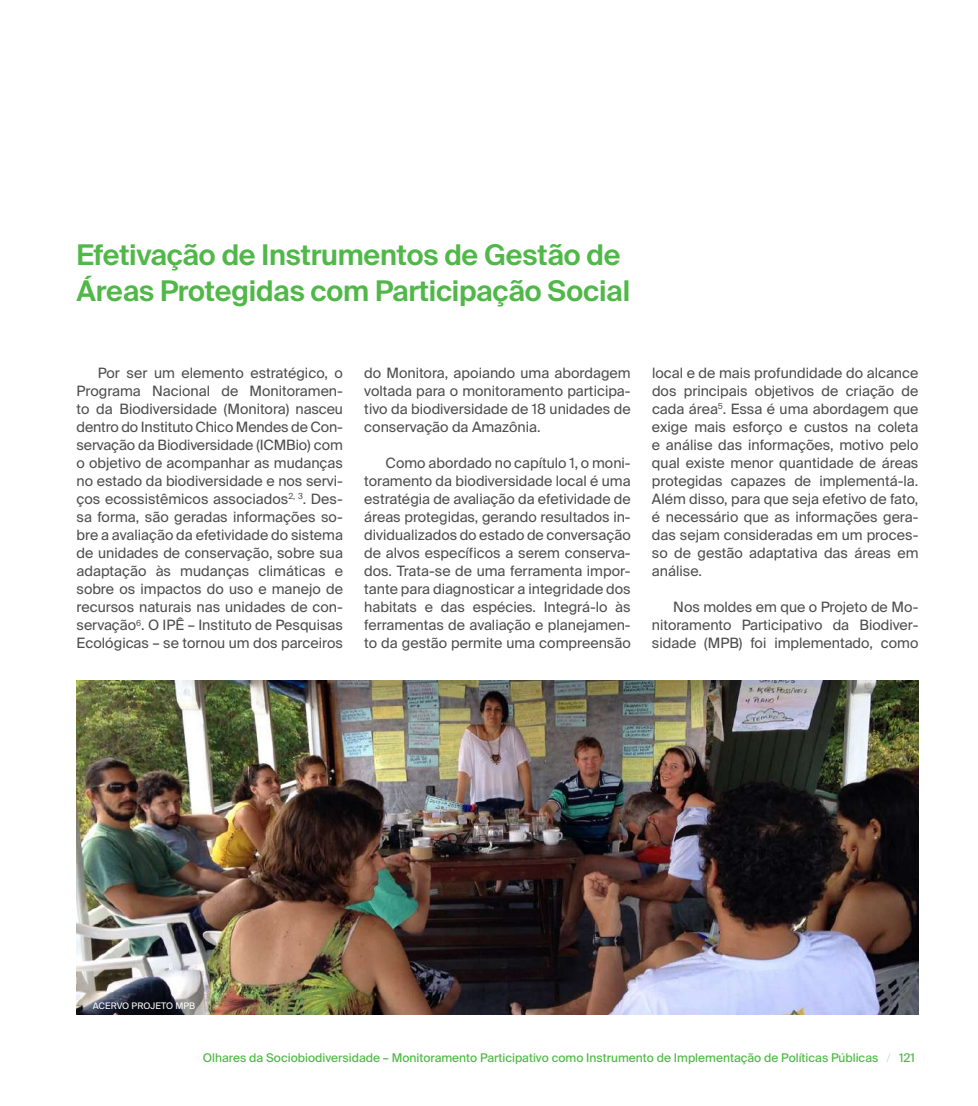
<style>
.page{position:relative;width:978px;height:1106px;background:#fff}
.page>*{position:absolute;margin:0;border:0;box-sizing:border-box;transform-origin:0 0}
.t1{font:600 28.5px/36px "Suisse Intl";letter-spacing:-.01em;color:#50b848}
.t2{font:14.25px/18px "Suisse Intl";color:#4d4d4f;text-align:justify}
.t3{font:12px "Suisse Intl";color:#50b848}
.t4{font:9px "Suisse Intl";letter-spacing:.01em;color:#fff}
.s1{font-weight:200}
</style>
<div class="page">
<img style="left:77px;top:680px;width:841px;height:334px">
<h1 class="t1" style="left:77px;top:237px;width:555px">Efetivação de Instrumentos de Gestão de<br>Áreas Protegidas com Participação Social</h1>
<p class="t2" style="left:77px;top:364px;width:268px;text-indent:21px">Por ser um elemento estratégico, o Programa Nacional de Monitoramen&shy;to da Biodiversidade (Monitora) nasceu dentro do Instituto Chico Mendes de Con&shy;servação da Biodiversidade (ICMBio) com o objetivo de acompanhar as mudanças no estado da biodiversidade e nos servi&shy;ços ecossistêmicos associados<sup>2,</sup> <sup>3</sup>. Des&shy;sa forma, são geradas informações so&shy;bre a avaliação da efetividade do sistema de unidades de conservação, sobre sua adaptação às mudanças climáticas e sobre os impactos do uso e manejo de recursos naturais nas unidades de con&shy;servação<sup>6</sup>. O IPÊ – Instituto de Pesquisas Ecológicas – se tornou um dos parceiros</p>
<p class="t2" style="left:364px;top:364px;width:268px">do Monitora, apoiando uma abordagem voltada para o monitoramento participa&shy;tivo da biodiversidade de 18 unidades de conservação da Amazônia.</p>
<p class="t2" style="left:364px;top:454px;width:268px;text-indent:21px">Como abordado no capítulo 1, o moni&shy;toramento da biodiversidade local é uma estratégia de avaliação da efetividade de áreas protegidas, gerando resultados in&shy;dividualizados do estado de conversação de alvos específicos a serem conserva&shy;dos. Trata-se de uma ferramenta impor&shy;tante para diagnosticar a integridade dos habitats e das espécies. Integrá-lo às ferramentas de avaliação e planejamen&shy;to da gestão permite uma compreensão</p>
<p class="t2" style="left:652px;top:364px;width:268px">local e de mais profundidade do alcance dos principais objetivos de criação de cada área<sup>5</sup>. Essa é uma abordagem que exige mais esforço e custos na coleta e análise das informações, motivo pelo qual existe menor quantidade de áreas protegidas capazes de implementá-la.<br>Além disso, para que seja efetivo de fato, é necessário que as informações gera&shy;das sejam consideradas em um proces&shy;so de gestão adaptativa das áreas em análise.</p>
<p class="t2" style="left:652px;top:598px;width:268px;text-indent:21px">Nos moldes em que o Projeto de Mo&shy;nitoramento Participativo da Biodiver&shy;sidade (MPB) foi implementado, como</p>
<p class="t4" style="left:93px;top:1000px;width:104px">ACERVO PROJETO MPB</p>
<p class="t3" style="left:203px;top:1051px;width:713px">Olhares da Sociobiodiversidade – Monitoramento Participativo como Instrumento de Implementação de Políticas Públicas <span class="s1">/</span> 121</p>
</div>
